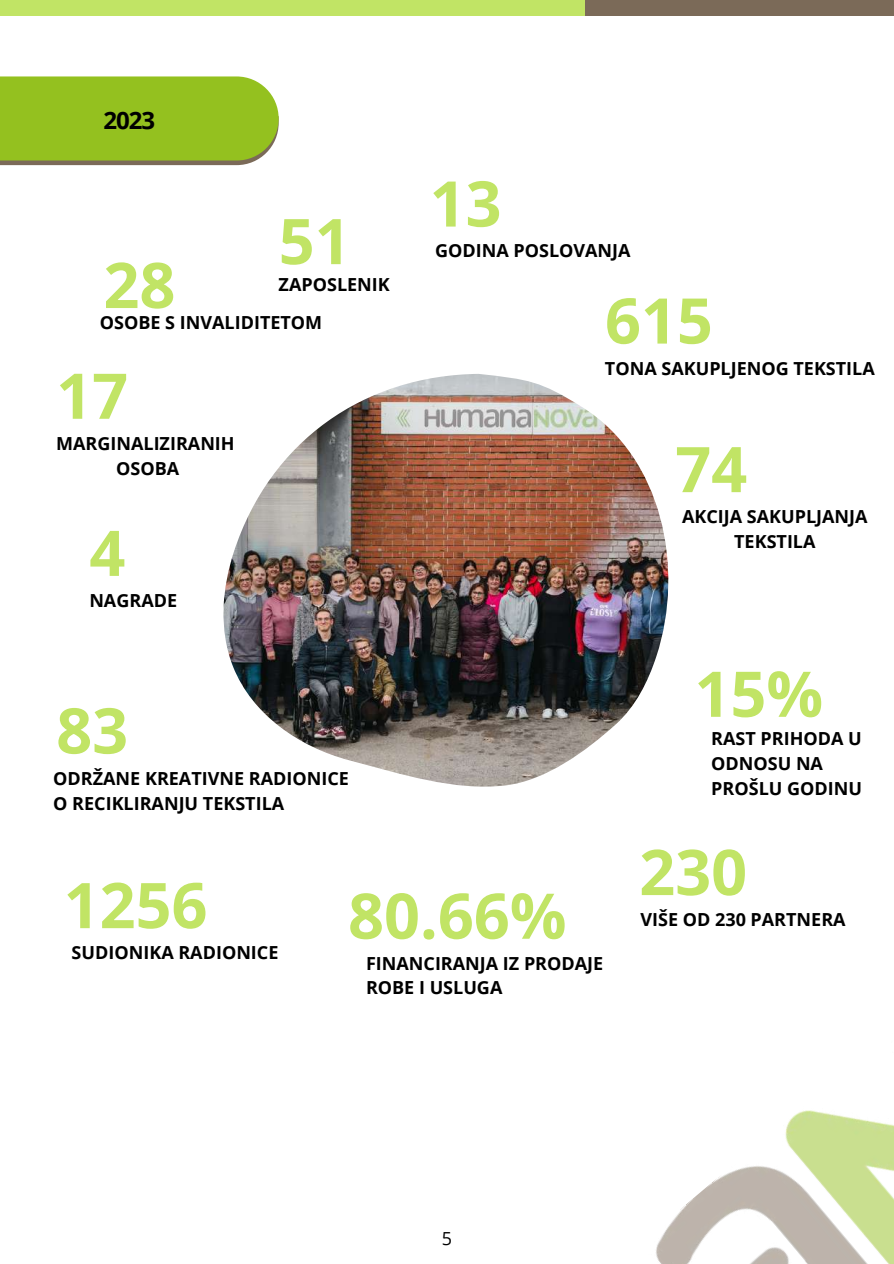
<style>
.page{position:relative;width:894px;height:1264px;background:#fff}
.page>*{position:absolute;margin:0;border:0;box-sizing:border-box;transform-origin:0 0}
.t1{font:700 63px/110.7px "Open Sans";color:#c1e465}
.t2{font:700 24px "Open Sans";color:#000}
.t3{font:700 18px/24.8px "Open Sans";color:#000}
.t4{font:18px "Open Sans";color:#000}
</style>
<div class="page">
<div style="left:584px;top:0;width:309px;height:15px;background:#7b6a58"></div>
<div style="left:0;top:0;width:584px;height:15px;background:#c1e465"></div>
<img style="left:656px;top:1110px;width:237px;height:153px">
<svg style="left:0;top:76px;width:278px;height:89px;background:#96be29"></svg>
<img style="left:223px;top:374px;width:445px;height:412px">
<h2 class="t2" style="left:103px;top:104px;width:53px">2023</h2>
<h1 class="t1" style="left:278px;top:184px;width:73px">51</h1>
<h1 class="t1" style="left:56px;top:228px;width:121px;text-indent:47px">28<br>17</h1>
<p class="t3" style="left:100px;top:265px;width:291px;line-height:37.5px;text-indent:179px">ZAPOSLENIK<br>OSOBE S INVALIDITETOM</p>
<p class="t3" style="left:56px;top:430px;width:180px;text-align:center">MARGINALIZIRANIH<br>OSOBA</p>
<h1 class="t1" style="left:89px;top:496px;width:37px">4</h1>
<p class="t3" style="left:89px;top:588px;width:89px">NAGRADE</p>
<h1 class="t1" style="left:56px;top:673px;width:73px">83</h1>
<p class="t3" style="left:53px;top:765px;width:297px">ODRŽANE KREATIVNE RADIONICE<br>O RECIKLIRANJU TEKSTILA</p>
<h1 class="t1" style="left:429px;top:147px;width:73px">13</h1>
<p class="t3" style="left:435px;top:237px;width:197px">GODINA POSLOVANJA</p>
<h1 class="t1" style="left:604px;top:264px;width:109px">615</h1>
<p class="t3" style="left:604px;top:355px;width:271px">TONA SAKUPLJENOG TEKSTILA</p>
<h1 class="t1" style="left:675px;top:412px;width:73px">74</h1>
<p class="t3" style="left:681px;top:504px;width:187px;text-align:center">AKCIJA SAKUPLJANJA<br>TEKSTILA</p>
<h1 class="t1" style="left:694px;top:637px;width:130px">15%</h1>
<p class="t3" style="left:711px;top:726px;width:152px">RAST PRIHODA U<br>ODNOSU NA<br>PROŠLU GODINU</p>
<h1 class="t1" style="left:64px;top:848px;width:145px">1256</h1>
<p class="t3" style="left:72px;top:940px;width:208px">SUDIONIKA RADIONICE</p>
<h1 class="t1" style="left:348px;top:858px;width:220px">80.66%</h1>
<p class="t3" style="left:366px;top:950px;width:239px">FINANCIRANJA IZ PRODAJE<br>ROBE I USLUGA</p>
<h1 class="t1" style="left:639px;top:815px;width:109px">230</h1>
<p class="t3" style="left:640px;top:907px;width:206px">VIŠE OD 230 PARTNERA</p>
<p class="t4" style="left:441px;top:1226px;width:12px">5</p>
</div>
